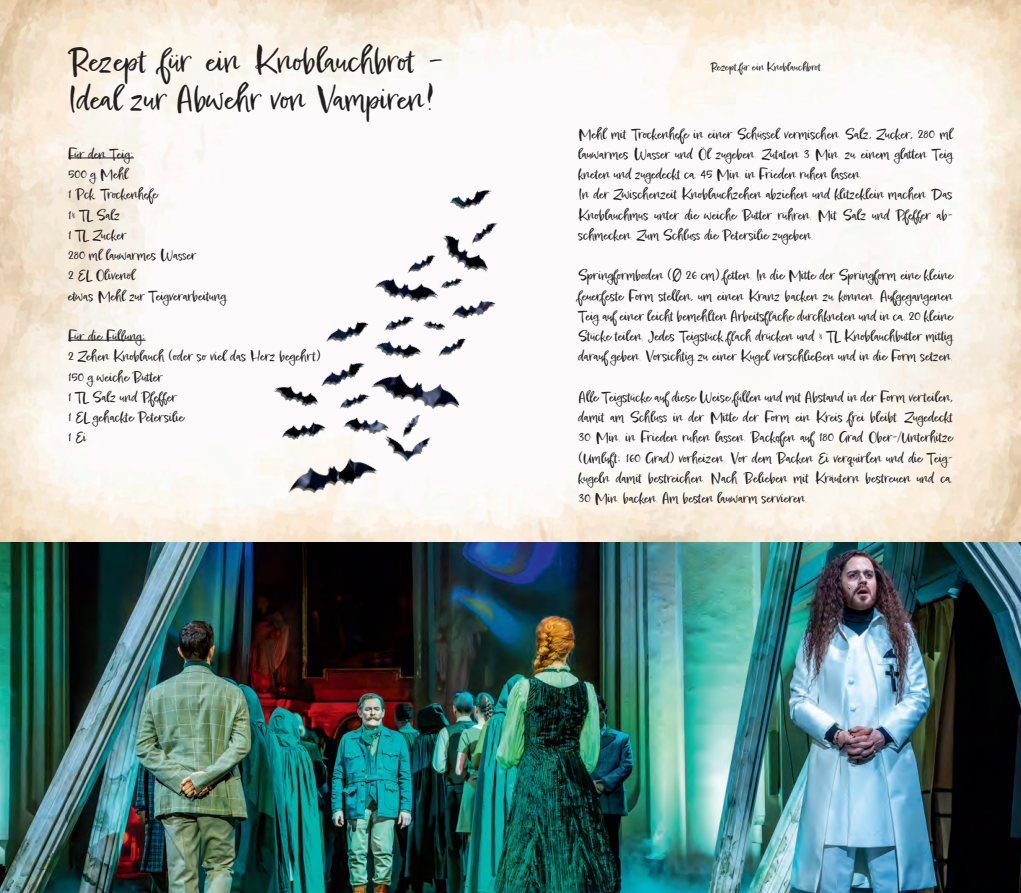
<style>
.page{position:relative;width:1021px;height:893px;background:#fff}
.page>*{position:absolute;margin:0;border:0;box-sizing:border-box;transform-origin:0 0}
.t1{font:31.5px/37.5px "Epicursive Script";color:#231f20}
.t2{font:13.5px/20.2px "Epicursive Script";color:#231f20}
.t3{font:10.5px "Epicursive Script";letter-spacing:.005em;color:#231f20}
</style>
<div class="page">
<img style="left:0;top:415px;width:1020px;height:127px">
<img style="left:0;top:0;width:1020px;height:415px">
<hr style="left:68px;top:158px;width:66px;height:1px;background:#231f20">
<hr style="left:68px;top:340px;width:78px;height:1px;background:#231f20">
<img style="left:162px;top:127px;width:468px;height:415px">
<img style="left:0;top:542px;width:1020px;height:351px">
<h1 class="t1" style="left:68px;top:41px;width:376px">Rezept für ein Knoblauchbrot –<br>Ideal zur Abwehr von Vampiren!</h1>
<p class="t2" style="left:68px;top:143px;width:160px">Für den Teig:<br>500 g Mehl<br>1 Pck. Trockenhefe<br>1½ TL Salz<br>1 TL Zucker<br>280 ml lauwarmes Wasser<br>2 EL Olivenöl<br>etwas Mehl zur Teigverarbeitung</p>
<p class="t2" style="left:68px;top:325px;width:254px">Für die Füllung:<br>2 Zehen Knoblauch (oder so viel das Herz begehrt)<br>150 g weiche Butter<br>1 TL Salz und Pfeffer<br>1 EL gehackte Petersilie<br>1 Ei</p>
<p class="t3" style="left:710px;top:60px;width:112px">Rezept für ein Knoblauchbrot</p>
<p class="t2" style="left:578px;top:123px;width:376px">Mehl mit Trockenhefe in einer Schüssel vermischen. Salz, Zucker, 280 ml lauwarmes Wasser und Öl zugeben. Zutaten 3 Min. zu einem glatten Teig kneten und zugedeckt ca. 45 Min. in Frieden ruhen lassen.<br>In der Zwischenzeit Knoblauchzehen abziehen und klitzeklein machen. Das Knoblauchmus unter die weiche Butter rühren. Mit Salz und Pfeffer ab&shy;schmecken. Zum Schluss die Petersilie zugeben.</p>
<p class="t2" style="left:578px;top:265px;width:376px;text-align:justify">Springformboden (Ø 26 cm) fetten. In die Mitte der Springform eine kleine feuerfeste Form stellen, um einen Kranz backen zu können. Aufgegangenen Teig auf einer leicht bemehlten Arbeitsfläche durchkneten und in ca. 20 kleine Stücke teilen. Jedes Teigstück flach drücken und ½ TL Knoblauchbutter mittig darauf geben. Vorsichtig zu einer Kugel verschließen und in die Form setzen.</p>
<p class="t2" style="left:578px;top:386px;width:376px;text-align:justify">Alle Teigstücke auf diese Weise füllen und mit Abstand in der Form verteilen, damit am Schluss in der Mitte der Form ein Kreis frei bleibt. Zugedeckt 30 Min. in Frieden ruhen lassen. Backofen auf 180 Grad Ober-/Unterhitze (Umluft: 160 Grad) vorheizen. Vor dem Backen Ei verquirlen und die Teig&shy;kugeln damit bestreichen. Nach Belieben mit Kräutern bestreuen und ca.<br>30 Min. backen. Am besten lauwarm servieren.</p>
</div>
